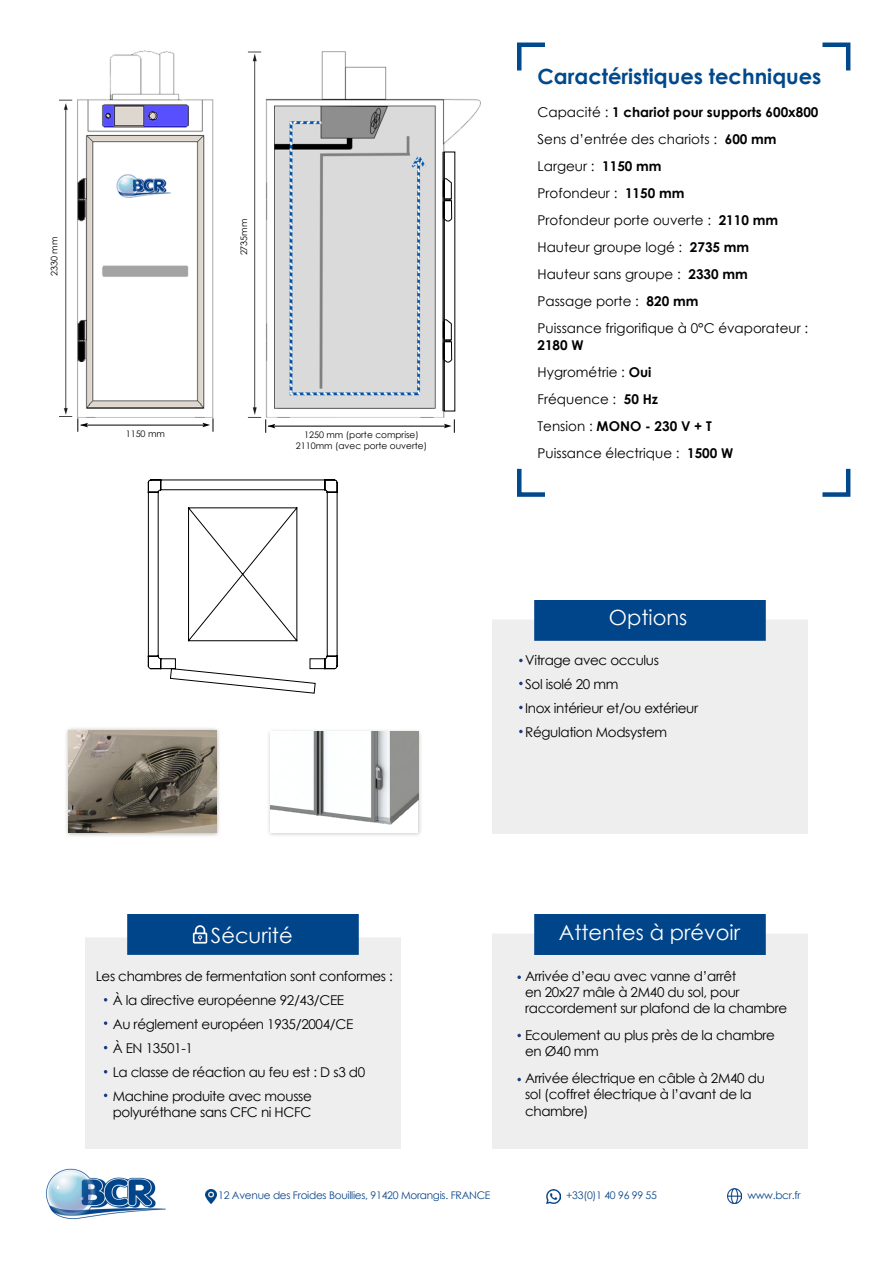
<style>
.page{position:relative;width:893px;height:1263px;background:#fff}
.page>*{position:absolute;margin:0;border:0;box-sizing:border-box;transform-origin:0 0}
.t1{font:21px "Century Gothic";color:#fff}
.t2{font:700 21px "Century Gothic";color:#02498b}
.t3{font:13.5px/24px "Century Gothic";letter-spacing:-.025em;color:#000}
.t4{font:13.5px/27px "Century Gothic";color:#000}
.t5{font:10.5px "Century Gothic";letter-spacing:-.025em;color:#0b4789}
.t6{font:9px/10.8px "Century Gothic";color:#000;text-align:center}
.s1{font-weight:700}
</style>
<div class="page">
<img style="left:59px;top:50px;width:421px;height:368px">
<img style="left:493px;top:600px;width:315px;height:233px">
<svg style="left:517px;top:42px;width:28px;height:29px"></svg>
<svg style="left:822px;top:468px;width:29px;height:29px"></svg>
<svg style="left:822px;top:42px;width:29px;height:29px"></svg>
<svg style="left:517px;top:468px;width:28px;height:29px"></svg>
<img style="left:45px;top:1168px;width:121px;height:52px">
<img style="left:206px;top:1189px;width:11px;height:14px">
<img style="left:727px;top:1189px;width:14px;height:14px">
<img style="left:547px;top:1189px;width:14px;height:14px">
<img style="left:85px;top:915px;width:315px;height:234px">
<svg style="left:104px;top:1021px;width:3px;height:4px"></svg>
<svg style="left:104px;top:1093px;width:3px;height:4px"></svg>
<img style="left:493px;top:915px;width:315px;height:233px">
<svg style="left:517px;top:1034px;width:4px;height:3px"></svg>
<svg style="left:517px;top:1078px;width:4px;height:3px"></svg>
<svg style="left:517px;top:975px;width:4px;height:4px"></svg>
<svg style="left:519px;top:659px;width:4px;height:3px"></svg>
<svg style="left:519px;top:682px;width:4px;height:3px"></svg>
<svg style="left:519px;top:706px;width:4px;height:3px"></svg>
<svg style="left:519px;top:730px;width:4px;height:3px"></svg>
<div style="left:64px;top:726px;width:157px;height:111px;background:#000;opacity:.3"></div>
<img style="left:69px;top:731px;width:147px;height:102px">
<div style="left:266px;top:727px;width:157px;height:110px;background:#000;opacity:.22"></div>
<div style="left:270px;top:732px;width:148px;height:101px;background:#fff"></div>
<img style="left:270px;top:732px;width:148px;height:93px">
<svg style="left:147px;top:479px;width:191px;height:215px"></svg>
<div style="left:444px;top:152px;width:11px;height:259px;border:1px solid #000"></div>
<hr style="left:442px;top:152px;width:2px;height:259px;background:#000">
<svg style="left:443px;top:178px;width:9px;height:46px"></svg>
<svg style="left:443px;top:319px;width:9px;height:46px"></svg>
<svg style="left:202px;top:418px;width:12px;height:14px"></svg>
<svg style="left:77px;top:418px;width:11px;height:14px"></svg>
<hr style="left:81px;top:425px;width:126px;height:1px;background:#000">
<svg style="left:444px;top:419px;width:11px;height:14px"></svg>
<svg style="left:265px;top:419px;width:10px;height:14px"></svg>
<hr style="left:268px;top:426px;width:178px;height:1px;background:#000">
<p class="t6" style="left:49px;top:276px;width:41px;rotate:-90deg">2330 mm</p>
<p class="t6" style="left:238px;top:255px;width:38px;rotate:-90deg">2735mm</p>
<p class="t6" style="left:126px;top:428px;width:41px">1150 mm</p>
<p class="t6" style="left:296px;top:430px;width:133px">1250 mm (porte comprise)<br>2110mm (avec porte ouverte)</p>
<h1 class="t2" style="left:537px;top:61px;width:285px">Caractéristiques techniques</h1>
<p class="t4" style="left:537px;top:99px;width:282px">Capacité : <span class="s1">1 chariot pour supports 600x800<br></span>Sens d’entrée des chariots : <span class="s1">600 mm<br></span>Largeur : <span class="s1">1150 mm<br></span>Profondeur : <span class="s1">1150 mm<br></span>Profondeur porte ouverte : <span class="s1">2110 mm<br></span>Hauteur groupe logé : <span class="s1">2735 mm<br></span>Hauteur sans groupe : <span class="s1">2330 mm<br></span>Passage porte : <span class="s1">820 mm<br></span>Puissance frigorifique à 0°C évaporateur :</p>
<p class="t4" style="left:537px;top:331px;width:197px"><span class="s1">2180 W<br></span>Hygrométrie : <span class="s1">Oui<br></span>Fréquence : <span class="s1">50 Hz<br></span>Tension : <span class="s1">MONO - 230 V + T<br></span>Puissance électrique : <span class="s1">1500 W</span></p>
<h1 class="t1" style="left:609px;top:602px;width:80px">Options</h1>
<p class="t3" style="left:525px;top:648px;width:174px">Vitrage avec occulus<br>Sol isolé 20 mm<br>Inox intérieur et/ou extérieur<br>Régulation Modsystem</p>
<h1 class="t1" style="left:211px;top:921px;width:83px">Sécurité</h1>
<p class="t3" style="left:113px;top:963px;width:282px;text-indent:-17px">Les chambres de fermentation sont conformes :<br>À la directive européenne 92/43/CEE<br>Au réglement européen 1935/2004/CE<br>À EN 13501-1<br>La classe de réaction au feu est : D s3 d0<br>Machine produite avec mousse</p>
<p class="t3" style="left:113px;top:1100px;width:200px">polyuréthane sans CFC ni HCFC</p>
<h1 class="t1" style="left:559px;top:918px;width:183px">Attentes à prévoir</h1>
<p class="t3" style="left:525px;top:967px;width:264px;line-height:16.2px">Arrivée d’eau avec vanne d’arrêt<br>en 20x27 mâle à 2M40 du sol, pour raccordement sur plafond de la chambre</p>
<p class="t3" style="left:525px;top:1027px;width:251px;line-height:16.2px">Ecoulement au plus près de la chambre en Ø40 mm</p>
<p class="t3" style="left:525px;top:1070px;width:241px;line-height:16.2px">Arrivée électrique en câble à 2M40 du sol (coffret électrique à l’avant de la chambre)</p>
<p class="t5" style="left:218px;top:1188px;width:274px">12 Avenue des Froides Bouillies, 91420 Morangis. FRANCE</p>
<p class="t5" style="left:566px;top:1188px;width:92px">+33(0)1 40 96 99 55</p>
<p class="t5" style="left:747px;top:1188px;width:55px">www.bcr.fr</p>
</div>
